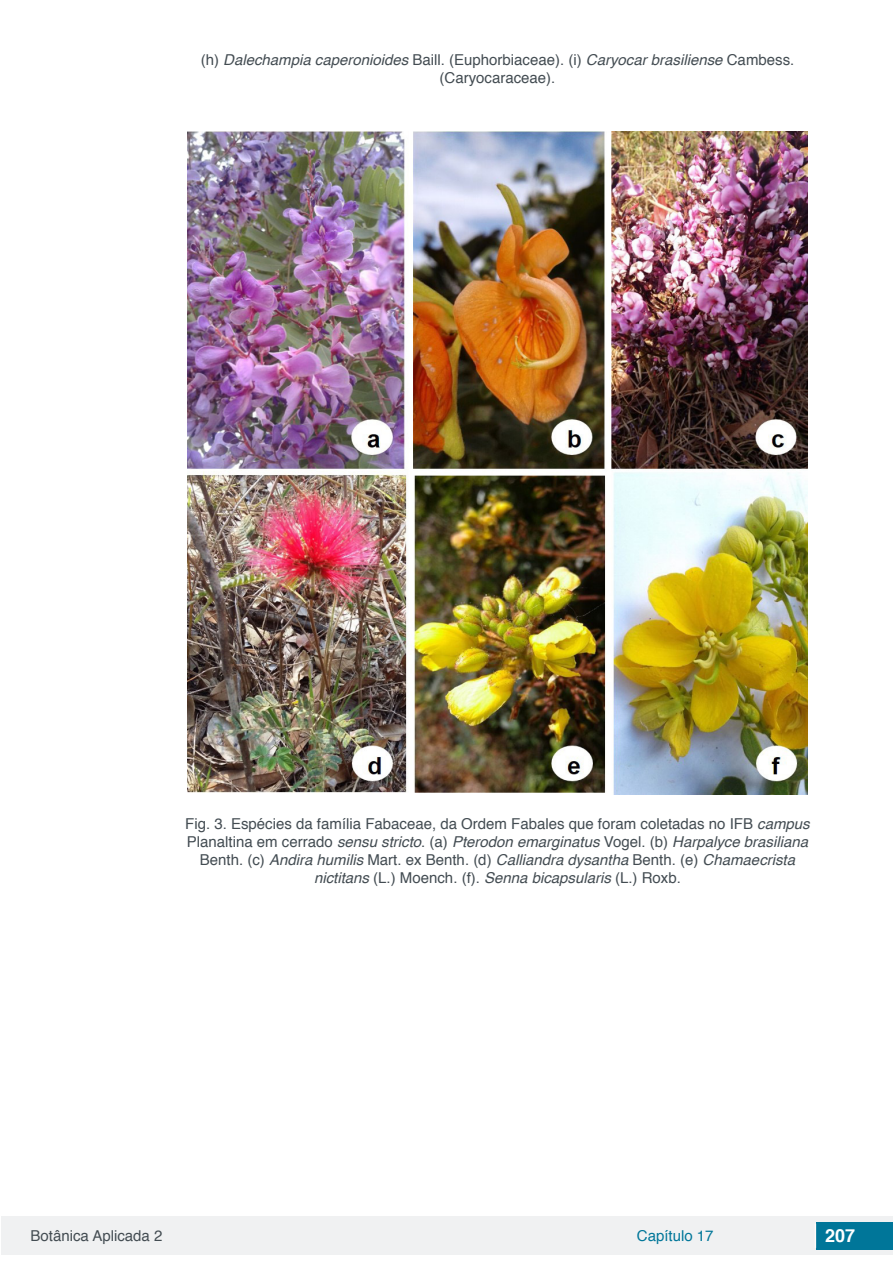
<style>
.page{position:relative;width:893px;height:1263px;background:#fff}
.page>*{position:absolute;margin:0;border:0;box-sizing:border-box;transform-origin:0 0}
.t1{font:700 18px "Helvetica";color:#fff}
.info_tab_gra_imag{font:15px/18px "Helvetica";color:#434c52;text-align:center}
.t2{font:15px "Helvetica";color:#007699}
.s1{font-style:italic}
</style>
<div class="page">
<div style="left:1px;top:1216px;width:891px;height:38px;background:#f0f1f2"></div>
<div style="left:816px;top:1222px;width:77px;height:27px;background:#007699"></div>
<svg style="left:815px;top:1224px;width:1px;height:24px"></svg>
<img style="left:188px;top:132px;width:619px;height:662px">
<p class="info_tab_gra_imag" style="left:201px;top:51px;width:595px">(h) <span class="s1">Dalechampia caperonioides</span> Baill. (Euphorbiaceae). (i) <span class="s1">Caryocar brasiliense</span> Cambess. (Caryocaraceae).</p>
<p class="info_tab_gra_imag" style="left:185px;top:816px;width:626px">Fig. 3. Espécies da família Fabaceae, da Ordem Fabales que foram coletadas no IFB <span class="s1">campus </span>Planaltina em cerrado <span class="s1">sensu stricto</span>. (a) <span class="s1">Pterodon emarginatus</span> Vogel. (b) <span class="s1">Harpalyce brasiliana </span>Benth. (c) <span class="s1">Andira humilis</span> Mart. ex Benth. (d) <span class="s1">Calliandra dysantha</span> Benth. (e) <span class="s1">Chamaecrista nictitans</span> (L.) Moench. (f). <span class="s1">Senna bicapsularis</span> (L.) Roxb.</p>
<p class="info_tab_gra_imag" style="left:31px;top:1227px;width:133px">Botânica Aplicada 2</p>
<p class="t2" style="left:637px;top:1224px;width:78px">Capítulo 17</p>
<p class="t1" style="left:825px;top:1221px;width:32px">207</p>
</div>
